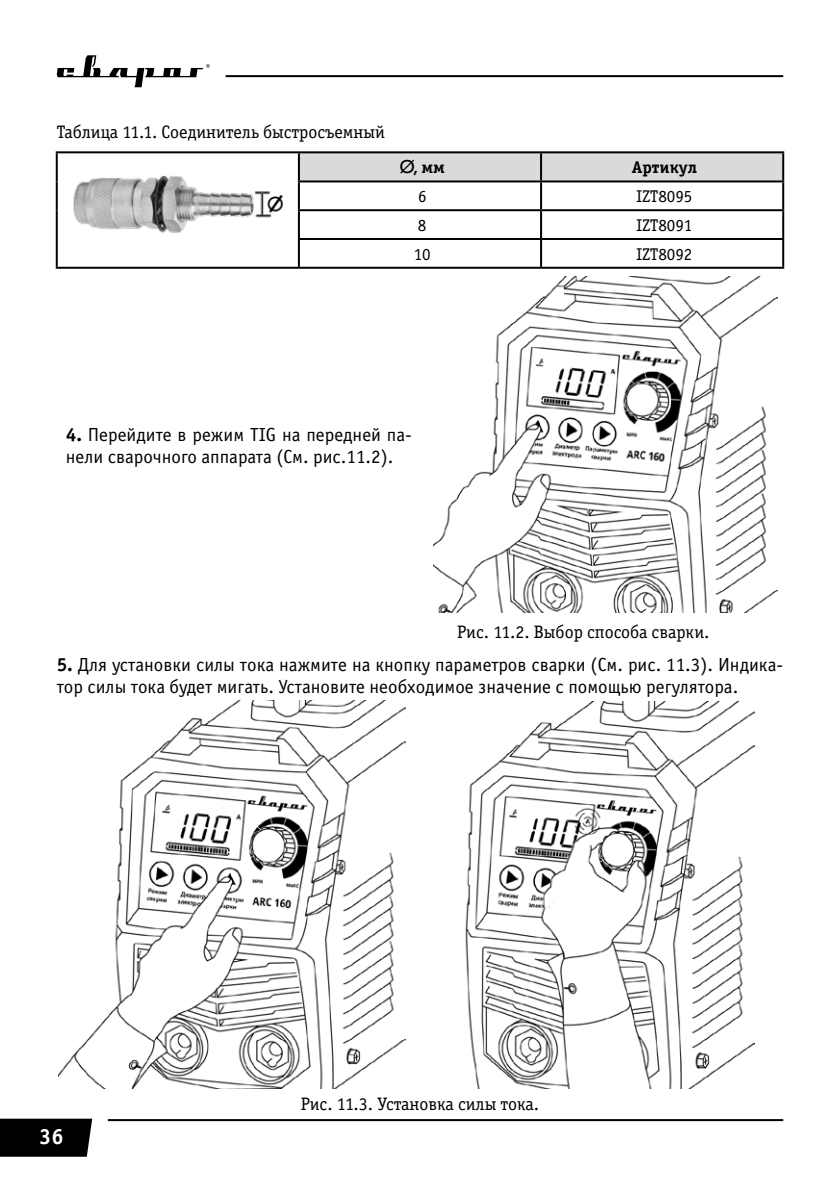
<style>
.page{position:relative;width:840px;height:1191px;background:#fff}
.page>*{position:absolute;margin:0;border:0;box-sizing:border-box;transform-origin:0 0}
.t1{font:700 22px "Officina Serif C";color:#fff}
.t2{font:19px/22px "Officina Sans C";color:#000}
.t3{font:18px "Officina Serif Book C";color:#000}
.t4{font:17px "Officina Serif C";color:#000}
.t5{font:700 17px "Officina Serif C";color:#000}
.s1{font-family:"Arial";font-weight:400;font-size:18px}
.s2{font-weight:700}
</style>
<div class="page">
<div style="left:0;top:1118px;width:92px;height:38px;background:#000"></div>
<hr style="left:108px;top:1119px;width:674px;height:2px;background:#000">
<hr style="left:225px;top:75px;width:557px;height:2px;background:#000">
<svg style="left:57px;top:55px;width:153px;height:32px"></svg>
<div style="left:300px;top:153px;width:481px;height:27px;background:#dadada"></div>
<hr style="left:56px;top:151px;width:243px;height:2px;background:#000">
<hr style="left:56px;top:153px;width:2px;height:28px;background:#000">
<hr style="left:299px;top:151px;width:241px;height:2px;background:#000">
<hr style="left:298px;top:153px;width:2px;height:27px;background:#000">
<hr style="left:540px;top:151px;width:243px;height:2px;background:#000">
<hr style="left:539px;top:153px;width:2px;height:27px;background:#000">
<hr style="left:781px;top:153px;width:2px;height:27px;background:#000">
<hr style="left:56px;top:181px;width:2px;height:29px;background:#000">
<hr style="left:298px;top:180px;width:242px;height:2px;background:#000">
<hr style="left:298px;top:182px;width:2px;height:27px;background:#000">
<hr style="left:540px;top:180px;width:243px;height:2px;background:#000">
<hr style="left:539px;top:182px;width:2px;height:27px;background:#000">
<hr style="left:781px;top:182px;width:2px;height:27px;background:#000">
<hr style="left:56px;top:210px;width:2px;height:29px;background:#000">
<hr style="left:298px;top:209px;width:242px;height:2px;background:#000">
<hr style="left:298px;top:211px;width:2px;height:27px;background:#000">
<hr style="left:540px;top:209px;width:243px;height:2px;background:#000">
<hr style="left:539px;top:211px;width:2px;height:27px;background:#000">
<hr style="left:781px;top:211px;width:2px;height:27px;background:#000">
<hr style="left:56px;top:239px;width:2px;height:28px;background:#000">
<hr style="left:298px;top:238px;width:242px;height:2px;background:#000">
<hr style="left:298px;top:240px;width:2px;height:27px;background:#000">
<hr style="left:540px;top:238px;width:243px;height:2px;background:#000">
<hr style="left:539px;top:240px;width:2px;height:27px;background:#000">
<hr style="left:781px;top:240px;width:2px;height:27px;background:#000">
<hr style="left:56px;top:267px;width:243px;height:2px;background:#000">
<hr style="left:299px;top:267px;width:241px;height:2px;background:#000">
<hr style="left:540px;top:267px;width:243px;height:2px;background:#000">
<img style="left:58px;top:153px;width:240px;height:114px">
<img style="left:433px;top:277px;width:344px;height:335px">
<img style="left:58px;top:701px;width:347px;height:388px">
<img style="left:465px;top:701px;width:289px;height:388px">
<p class="t3" style="left:57px;top:122px;width:329px">Таблица 11.1. Соединитель быстросъемный</p>
<p class="t5" style="left:399px;top:158px;width:47px"><span class="s1">Ø</span>, мм</p>
<p class="t5" style="left:631px;top:158px;width:67px">Артикул</p>
<p class="t4" style="left:418px;top:187px;width:10px">6</p>
<p class="t4" style="left:636px;top:187px;width:58px">IZT8095</p>
<p class="t4" style="left:418px;top:216px;width:10px">8</p>
<p class="t4" style="left:636px;top:216px;width:58px">IZT8091</p>
<p class="t4" style="left:413px;top:245px;width:18px">10</p>
<p class="t4" style="left:636px;top:245px;width:58px">IZT8092</p>
<p class="t2" style="left:66px;top:424px;width:347px"><span class="s2">4.</span> Перейдите в режим TIG на передней па&shy;нели сварочного аппарата (См. рис.11.2).</p>
<p class="t3" style="left:457px;top:622px;width:254px">Рис. 11.2. Выбор способа сварки.</p>
<p class="t2" style="left:57px;top:654px;width:727px"><span class="s2">5.</span> Для установки силы тока нажмите на кнопку параметров сварки (См. рис. 11.3). Индика&shy;тор силы тока будет мигать. Установите необходимое значение с помощью регулятора.</p>
<p class="t1" style="left:39px;top:1123px;width:26px">36</p>
<p class="t3" style="left:300px;top:1094px;width:240px">Рис. 11.3. Установка силы тока.</p>
</div>
